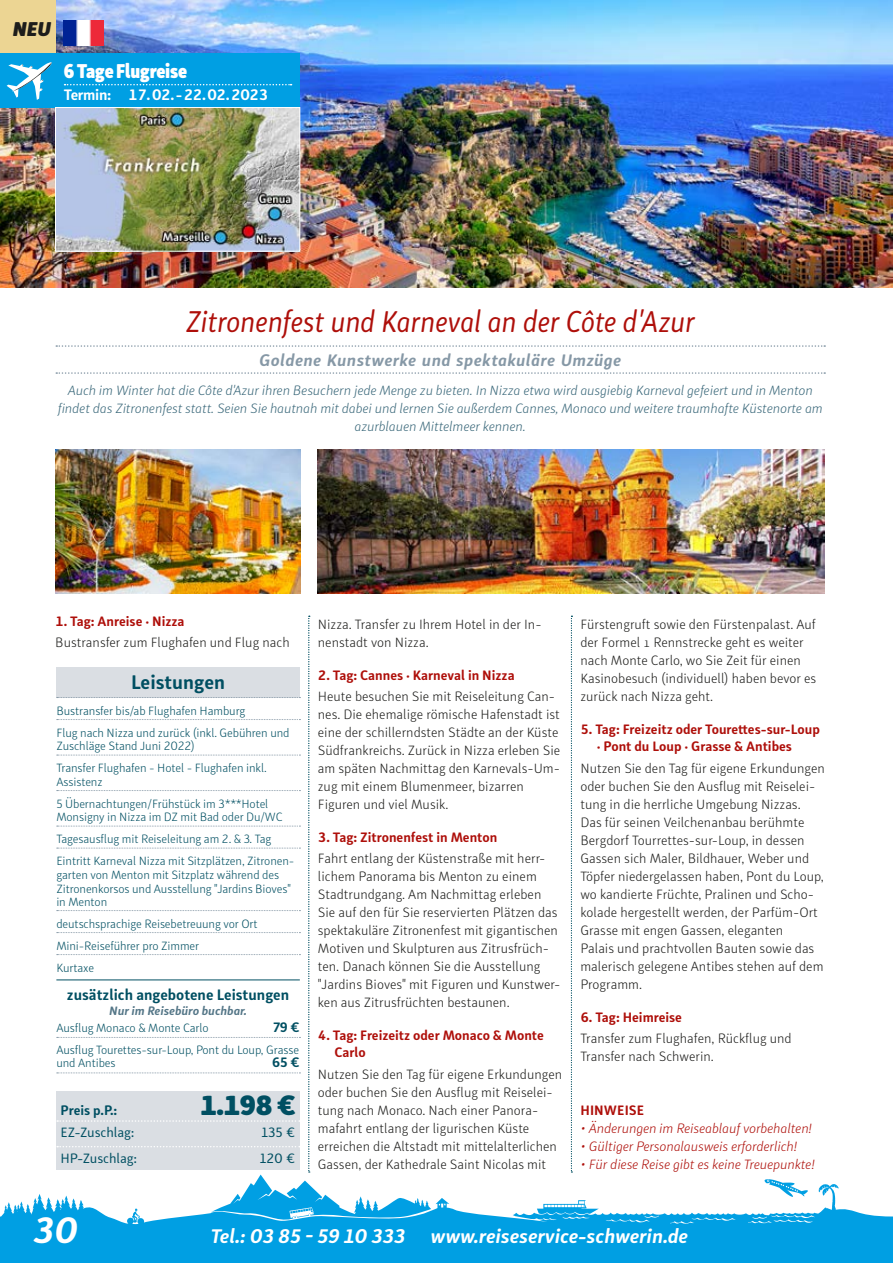
<style>
.page{position:relative;width:893px;height:1263px;background:#fff}
.page>*{position:absolute;margin:0;border:0;box-sizing:border-box;transform-origin:0 0}
.t1{font:italic 700 36px "Submariner R24";color:#fff}
.t2{font:italic 30px "Submariner R24";letter-spacing:-.015em;color:#ae0f0a;scale:.9 1}
.t3{font:900 27px "Submariner R24";color:#004f62}
.t4{font:italic 700 19.5px "Submariner R24";color:#fff}
.t5{font:900 19.5px "Submariner R24";letter-spacing:-.01em;color:#fff;scale:.9 1}
.t6{font:700 19.5px "Submariner R24";color:#004f62}
.t7{font:italic 900 19.5px "Submariner R24";color:#1d1d1b}
.t8{font:italic 700 16.5px "Submariner R24";letter-spacing:.025em;color:#8698a6}
.t9{font:700 15px "Submariner R24";color:#004f62}
.t10{font:700 15px "Submariner R24";letter-spacing:-.02em;color:#fff}
.t11{font:300 13.5px/18px "Submariner R24";color:#1d1d1b}
.t12{font:italic 300 13.5px/18px "Submariner R24";letter-spacing:-.01em;color:#3a687a;text-align:center}
.t13{font:700 13.5px/16.5px "Submariner R24";color:#ae0f0a}
.t14{font:italic 300 13.5px "Submariner R24";letter-spacing:-.01em;color:#ae0f0a}
.t15{font:13.5px "Submariner R24";letter-spacing:-.01em;color:#004f62}
.t16{font:700 13.5px "Submariner R24";color:#004f62}
.t17{font:300 12px/22px "Submariner R24";letter-spacing:-.01em;color:#004f62}
.t18{font:italic 700 12px "Submariner R24";color:#547687}
</style>
<div class="page">
<img style="left:0;top:0;width:893px;height:287px">
<div style="left:0;top:1174px;width:893px;height:89px;background:#009fe3"></div>
<svg style="left:308px;top:616px;width:2px;height:556px"></svg>
<svg style="left:571px;top:616px;width:1px;height:556px"></svg>
<div style="left:56px;top:667px;width:244px;height:31px;background:#dadee3"></div>
<svg style="left:57px;top:697px;width:243px;height:1px"></svg>
<svg style="left:57px;top:719px;width:243px;height:1px"></svg>
<svg style="left:57px;top:755px;width:243px;height:1px"></svg>
<svg style="left:57px;top:790px;width:243px;height:1px"></svg>
<svg style="left:57px;top:826px;width:243px;height:1px"></svg>
<svg style="left:57px;top:848px;width:243px;height:1px"></svg>
<svg style="left:57px;top:910px;width:243px;height:1px"></svg>
<svg style="left:57px;top:932px;width:243px;height:1px"></svg>
<svg style="left:57px;top:954px;width:243px;height:1px"></svg>
<hr style="left:56px;top:979px;width:244px;height:1px;background:#004f62">
<svg style="left:57px;top:1037px;width:243px;height:1px"></svg>
<svg style="left:57px;top:1072px;width:243px;height:1px"></svg>
<div style="left:56px;top:1091px;width:244px;height:78px;background:#dadee3"></div>
<svg style="left:57px;top:1120px;width:243px;height:2px"></svg>
<svg style="left:57px;top:1146px;width:243px;height:1px"></svg>
<svg style="left:56px;top:345px;width:769px;height:2px"></svg>
<svg style="left:56px;top:372px;width:769px;height:2px"></svg>
<div style="left:0;top:0;width:55px;height:53px;background:#ecd593"></div>
<div style="left:55px;top:53px;width:245px;height:54px;background:#009fe3"></div>
<svg style="left:65px;top:84px;width:227px;height:1px"></svg>
<img style="left:56px;top:449px;width:244px;height:144px">
<img style="left:318px;top:449px;width:507px;height:144px">
<svg style="left:0;top:1172px;width:893px;height:52px;fill:#fff"></svg>
<div style="left:0;top:53px;width:56px;height:54px;background:#009fe3"></div>
<svg style="left:7px;top:62px;width:45px;height:38px"></svg>
<img style="left:64px;top:20px;width:39px;height:26px">
<img style="left:57px;top:109px;width:241px;height:141px">
<div style="left:55px;top:107px;width:245px;height:145px;border:1px solid #fff"></div>
<h3 class="t7" style="left:13px;top:16px;width:40px">NEU</h3>
<h3 class="t5" style="left:64px;top:57px;width:139px">6 Tage Flugreise</h3>
<p class="t10" style="left:64px;top:84px;width:206px">Termin: 17. 02. - 22. 02. 2023</p>
<h2 class="t2" style="left:186px;top:302px;width:567px">Zitronenfest und Karneval an der Côte d'Azur</h2>
<p class="t8" style="left:259px;top:349px;width:363px">Goldene Kunstwerke und spektakuläre Umzüge</p>
<p class="t12" style="left:58px;top:381px;width:767px">Auch im Winter hat die Côte d'Azur ihren Besuchern jede Menge zu bieten. In Nizza etwa wird ausgiebig Karneval gefeiert und in Menton findet das Zitronenfest statt. Seien Sie hautnah mit dabei und lernen Sie außerdem Cannes, Monaco und weitere traumhafte Küstenorte am azurblauen Mittelmeer kennen.</p>
<p class="t13" style="left:55px;top:613px;width:131px">1. Tag: Anreise · Nizza</p>
<p class="t11" style="left:55px;top:633px;width:236px">Bustransfer zum Flughafen und Flug nach</p>
<h3 class="t6" style="left:131px;top:669px;width:96px">Leistungen</h3>
<p class="t17" style="left:56px;top:699px;width:235px">Bustransfer bis/ab Flughafen Hamburg<br>Flug nach Nizza und zurück (inkl. Gebühren und</p>
<p class="t17" style="left:56px;top:735px;width:212px">Zuschläge Stand Juni 2022)<br>Transfer Flughafen - Hotel - Flughafen inkl.</p>
<p class="t17" style="left:56px;top:770px;width:214px">Assistenz<br>5 Übernachtungen/Frühstück im 3***Hotel</p>
<p class="t17" style="left:56px;top:806px;width:240px">Monsigny in Nizza im DZ mit Bad oder Du/WC<br>Tagesausflug mit Reiseleitung am 2. &amp; 3. Tag<br>Eintritt Karneval Nizza mit Sitzplätzen, Zitronen-</p>
<p class="t17" style="left:56px;top:868px;width:236px;line-height:13.5px">garten von Menton mit Sitzplatz während des<br>Zitronenkorsos und Ausstellung "Jardins Bioves" in Menton</p>
<p class="t17" style="left:56px;top:912px;width:203px">deutschsprachige Reisebetreuung vor Ort<br>Mini-Reiseführer pro Zimmer<br>Kurtaxe</p>
<p class="t9" style="left:67px;top:985px;width:224px">zusätzlich angebotene Leistungen</p>
<p class="t18" style="left:109px;top:1003px;width:139px">Nur im Reisebüro buchbar.</p>
<p class="t17" style="left:56px;top:1016px;width:154px">Ausflug Monaco &amp; Monte Carlo</p>
<p class="t16" style="left:273px;top:1018px;width:28px">79 €</p>
<p class="t17" style="left:56px;top:1042px;width:244px;line-height:13.5px">Ausflug Tourettes-sur-Loup, Pont du Loup, Grasse und Antibes</p>
<p class="t16" style="left:272px;top:1053px;width:29px">65 €</p>
<p class="t16" style="left:61px;top:1101px;width:58px">Preis p.P.:</p>
<h3 class="t3" style="left:201px;top:1087px;width:96px">1.198 €</h3>
<p class="t15" style="left:61px;top:1124px;width:75px">EZ-Zuschlag:</p>
<p class="t15" style="left:261px;top:1124px;width:35px">135 €</p>
<p class="t15" style="left:61px;top:1149px;width:78px">HP-Zuschlag:</p>
<p class="t15" style="left:259px;top:1149px;width:37px">120 €</p>
<p class="t11" style="left:318px;top:615px;width:225px">Nizza. Transfer zu Ihrem Hotel in der In&shy;nenstadt von Nizza.</p>
<p class="t13" style="left:318px;top:667px;width:198px">2. Tag: Cannes · Karneval in Nizza</p>
<p class="t11" style="left:318px;top:687px;width:244px">Heute besuchen Sie mit Reiseleitung Can&shy;nes. Die ehemalige römische Hafenstadt ist eine der schillerndsten Städte an der Küste Südfrankreichs. Zurück in Nizza erleben Sie am späten Nachmittag den Karnevals-Um&shy;zug mit einem Blumenmeer, bizarren Figuren und viel Musik.</p>
<p class="t13" style="left:318px;top:829px;width:181px">3. Tag: Zitronenfest in Menton</p>
<p class="t11" style="left:318px;top:849px;width:244px">Fahrt entlang der Küstenstraße mit herr&shy;lichem Panorama bis Menton zu einem Stadtrundgang. Am Nachmittag erleben Sie auf den für Sie reservierten Plätzen das spektakuläre Zitronenfest mit gigantischen Motiven und Skulpturen aus Zitrusfrüch&shy;ten. Danach können Sie die Ausstellung "Jardins Bioves" mit Figuren und Kunstwer&shy;ken aus Zitrusfrüchten bestaunen.</p>
<p class="t13" style="left:334px;top:1027px;width:211px;text-indent:-16px">4. Tag: Freizeitz oder Monaco &amp; Monte<br>Carlo</p>
<p class="t11" style="left:318px;top:1065px;width:246px">Nutzen Sie den Tag für eigene Erkundungen oder buchen Sie den Ausflug mit Reiselei&shy;tung nach Monaco. Nach einer Panora&shy;mafahrt entlang der ligurischen Küste erreichen die Altstadt mit mittelalterlichen Gassen, der Kathedrale Saint Nicolas mit</p>
<p class="t11" style="left:580px;top:615px;width:237px">Fürstengruft sowie den Fürstenpalast. Auf der Formel 1 Rennstrecke geht es weiter nach Monte Carlo, wo Sie Zeit für einen Kasinobesuch (individuell) haben bevor es zurück nach Nizza geht.</p>
<p class="t13" style="left:597px;top:721px;width:224px;text-indent:-16px">5. Tag: Freizeitz oder Tourettes-sur-Loup · Pont du Loup · Grasse &amp; Antibes</p>
<p class="t11" style="left:580px;top:759px;width:246px">Nutzen Sie den Tag für eigene Erkundungen oder buchen Sie den Ausflug mit Reiselei&shy;tung in die herrliche Umgebung Nizzas.<br>Das für seinen Veilchenanbau berühmte Bergdorf Tourrettes-sur-Loup, in dessen Gassen sich Maler, Bildhauer, Weber und Töpfer niedergelassen haben, Pont du Loup, wo kandierte Früchte, Pralinen und Scho&shy;kolade hergestellt werden, der Parfüm-Ort Grasse mit engen Gassen, eleganten<br>Palais und prachtvollen Bauten sowie das malerisch gelegene Antibes stehen auf dem Programm.</p>
<p class="t13" style="left:580px;top:1009px;width:103px">6. Tag: Heimreise</p>
<p class="t11" style="left:580px;top:1029px;width:213px">Transfer zum Flughafen, Rückflug und<br>Transfer nach Schwerin.</p>
<p class="t13" style="left:580px;top:1102px;width:65px">HINWEISE</p>
<p class="t14" style="left:580px;top:1120px;width:233px">• Änderungen im Reiseablauf vorbehalten!</p>
<p class="t14" style="left:580px;top:1138px;width:218px">• Gültiger Personalausweis erforderlich!</p>
<p class="t14" style="left:580px;top:1156px;width:236px">• Für diese Reise gibt es keine Treuepunkte!</p>
<h1 class="t1" style="left:33px;top:1206px;width:46px">30</h1>
<h3 class="t4" style="left:211px;top:1223px;width:196px">Tel.: 03 85 - 59 10 333</h3>
<h3 class="t4" style="left:431px;top:1223px;width:259px">www.reiseservice-schwerin.de</h3>
</div>
